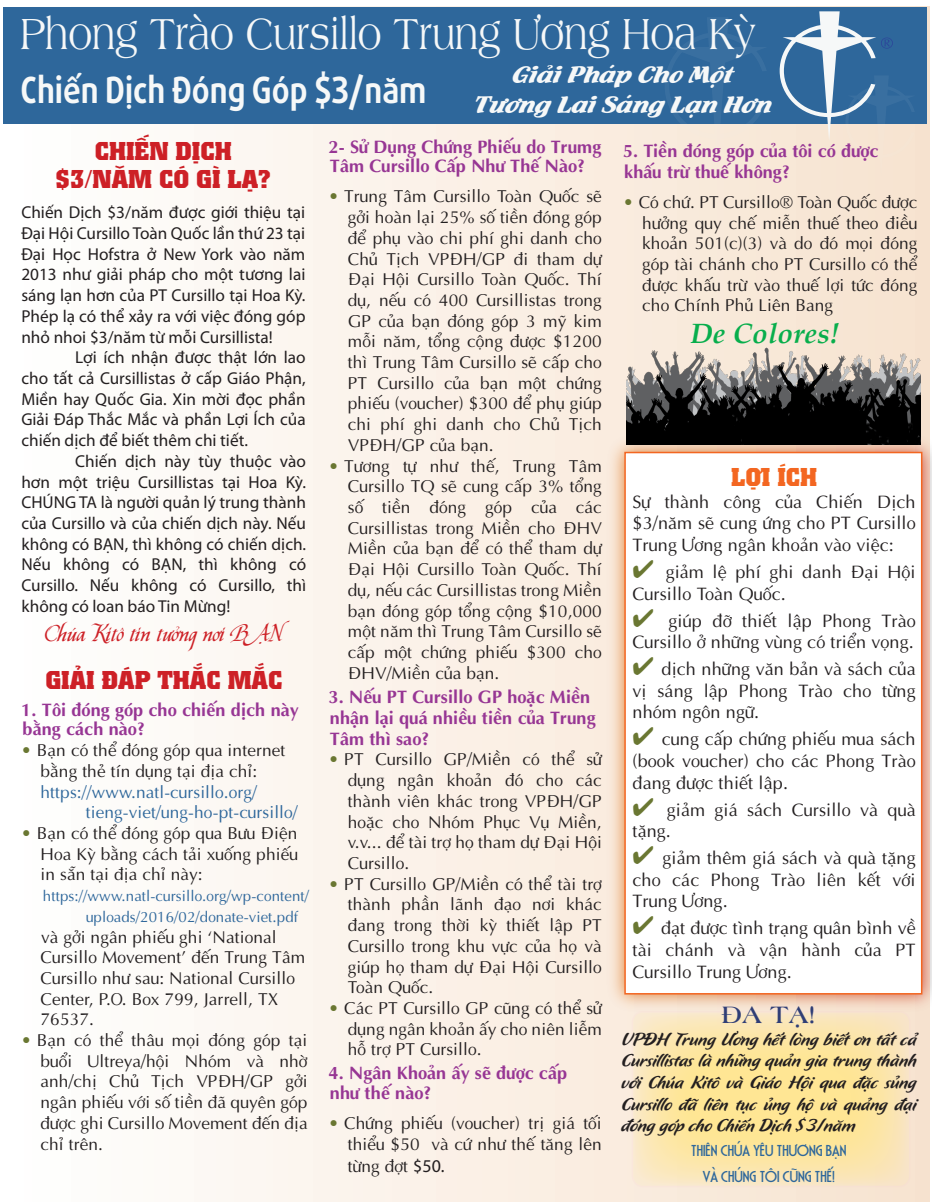
<style>
.page{position:relative;width:932px;height:1202px;background:#fff}
.page>*{position:absolute;margin:0;border:0;box-sizing:border-box;transform-origin:0 0}
.t1{font:46.5px "UTM Americana";color:#f6f8f8;scale:.77 1}
.t2{font:700 36px "UTM Daxline";color:#f6f8f8;scale:.91 1}
.t3{font:italic 700 28.5px "Palatino";color:#08ae4c}
.t4{font:25.5px/28.5px "UTM Colossalis";color:#cd2026;text-align:center}
.t5{font:25.5px "UTM Colossalis";color:#f36621}
.t6{font:700 25.5px "UTM Americana";color:#2f3e76}
.t7{font:25.05px/30px "UTM Flamenco";color:#f6f8f8;text-align:center;scale:1.22 1}
.t8{font:21px/25.2px "UTM Gloria";color:#2e679b;text-align:center}
.t9{font:21px "UTM Pierre";color:#cd2026}
.t10{font:18px/21.6px "UTM Aptima";color:#231f20;text-align:justify}
.t11{font:700 18px/19.5px "UTM Aptima";color:#973694}
.t12{font:18px/21.6px "UTM Flavour";color:#231f20;text-align:justify}
.t13{font:17.25px/20.7px "UTM Aptima";color:#231f20;text-align:justify}
.t14{font:17.25px/20.7px "Myriad Pro";color:#231f20;text-align:justify}
.t15{font:17.25px/20.7px "UTM Aptima";color:#2e679b}
.t16{font:15px/20.7px "UTM Aptima";color:#2e679b}
.s1{font-family:"Palatino";color:#6a7732}
.s2{font-family:"Myriad Pro";font-size:18px}
.s3{color:#6a7732}
</style>
<div class="page">
<div style="left:10px;top:7px;width:919px;height:1195px;background:linear-gradient(to right,#fefefe,#f6e2cf)"></div>
<div style="left:4px;top:7px;width:922px;height:116px;background:#2e679b"></div>
<img style="left:601px;top:429px;width:331px;height:588px">
<div style="left:624px;top:452px;width:298px;height:542px;background:#fff;border:2px solid #f36621"></div>
<svg style="left:632px;top:1011px;width:277px;height:175px;background:#fce6a6"></svg>
<div style="left:631px;top:1011px;width:279px;height:176px;border:2px solid #facbcc;border-radius:11px"></div>
<svg style="left:664px;top:18px;width:103px;height:148px"></svg>
<svg style="left:779px;top:11px;width:136px;height:166px"></svg>
<img style="left:626px;top:327px;width:294px;height:117px">
<h1 class="t1" style="left:21px;top:2px;width:956px">Phong Trào Cursillo Trung Ương Hoa Kỳ</h1>
<h2 class="t2" style="left:21px;top:64px;width:447px">Chiến Dịch Ðóng Góp $3/năm</h2>
<h3 class="t7" style="left:474px;top:58px;width:246px">Giải Pháp Cho Một<br>Tương Lai Sáng Lạn Hơn</h3>
<h3 class="t4" style="left:56px;top:136px;width:216px">CHIẾN DỊCH $3/NĂM CÓ GÌ LẠ?</h3>
<p class="t14" style="left:21px;top:202px;width:286px">Chiến Dịch $3/năm được giới thiệu tại Đại Hội Cursillo Toàn Quốc lần thứ 23 tại Đại Học Hofstra ở New York vào năm 2013 như giải pháp cho một tương lai sáng lạn hơn của PT Cursillo tại Hoa Kỳ.<br>Phép lạ có thể xảy ra với việc đóng góp nhỏ nhoi $3/năm từ mỗi Cursillista!</p>
<p class="t14" style="left:21px;top:347px;width:286px;text-indent:54px">Lợi ích nhận được thật lớn lao cho tất cả Cursillistas ở cấp Giáo Phận, Miền hay Quốc Gia. Xin mời đọc phần Giải Đáp Thắc Mắc và phần Lợi Ích của chiến dịch để biết thêm chi tiết.</p>
<p class="t14" style="left:21px;top:450px;width:286px;text-indent:54px">Chiến dịch này tùy thuộc vào hơn một triệu Cursillistas tại Hoa Kỳ.<br>CHÚNG TA là người quản lý trung thành của Cursillo và của chiến dịch này. Nếu không có BẠN, thì không có chiến dịch.<br>Nếu không có BẠN, thì không có Cursillo. Nếu không có Cursillo, thì không có loan báo Tin Mừng!</p>
<p class="t9" style="left:45px;top:621px;width:239px">Chúa Kitô tin tưởng nơi BẠN</p>
<h3 class="t4" style="left:45px;top:665px;width:238px">GIẢI ĐÁP THẮC MẮC</h3>
<p class="t11" style="left:21px;top:698px;width:279px">1. Tôi đóng góp cho chiến dịch này bằng cách nào?</p>
<p class="t13" style="left:21px;top:738px;width:266px;text-align:center"><span class="s1">•</span> Bạn có thể đóng góp qua internet bằng thẻ tín dụng tại địa chỉ:</p>
<p class="t15" style="left:86px;top:780px;width:213px;text-indent:-45px">https://www.natl-cursillo.org/ tieng-viet/ung-ho-pt-cursillo/</p>
<p class="t13" style="left:41px;top:821px;width:259px;text-indent:-19px"><span class="s1">•</span> Bạn có thể đóng góp qua Bưu Điện Hoa Kỳ bằng cách tải xuống phiếu in sẵn tại địa chỉ này:</p>
<p class="t16" style="left:86px;top:884px;width:224px;text-indent:-43px">https://www.natl-cursillo.org/wp-content/ uploads/2016/02/donate-viet.pdf</p>
<p class="t13" style="left:40px;top:925px;width:266px;text-align:left">và gởi ngân phiếu ghi ‘National<br>Cursillo Movement’ đến Trung Tâm<br>Cursillo như sau: National Cursillo<br>Center, P.O. Box 799, Jarrell, TX<br>76537.</p>
<p class="t13" style="left:40px;top:1028px;width:269px;text-indent:-19px"><span class="s1">•</span> Bạn có thể thâu mọi đóng góp tại buổi Ultreya/hội Nhóm và nhờ anh/chị Chủ Tịch VPĐH/GP gởi ngân phiếu với số tiền đã quyên góp được ghi Cursillo Movement đến địa chỉ trên.</p>
<p class="t11" style="left:328px;top:135px;width:274px">2- Sử Dụng Chứng Phiếu do Trumg<br>Tâm Cursillo Cấp Như Thế Nào?</p>
<p class="t13" style="left:348px;top:185px;width:255px;text-indent:-19px"><span class="s1">•</span> Trung Tâm Cursillo Toàn Quốc sẽ gởi hoàn lại 25% số tiền đóng góp để phụ vào chi phí ghi danh cho Chủ Tịch VPĐH/GP đi tham dự Đại Hội Cursillo Toàn Quốc. Thí dụ, nếu có 400 Cursillistas trong GP của bạn đóng góp 3 mỹ kim mỗi năm, tổng cộng được $1200 thì Trung Tâm Cursillo sẽ cấp cho PT Cursillo của bạn một chứng phiếu (voucher) $300 để phụ giúp chi phí ghi danh cho Chủ Tịch VPĐH/GP của bạn.</p>
<p class="t13" style="left:348px;top:454px;width:256px;text-indent:-19px"><span class="s1">•</span> Tương tự như thế, Trung Tâm Cursillo TQ sẽ cung cấp 3% tổng số tiền đóng góp của các Cursillistas trong Miền cho ĐHV Miền của bạn để có thể tham dự Đại Hội Cursillo Toàn Quốc. Thí dụ, nếu các Cursillistas trong Miền bạn đóng góp tổng cộng $10,000 một năm thì Trung Tâm Cursillo sẽ cấp một chứng phiếu $300 cho ĐHV/Miền của bạn.</p>
<p class="t11" style="left:328px;top:684px;width:269px;line-height:21px">3. Nếu PT Cursillo GP hoặc Miền nhận lại quá nhiều tiền của Trung<br>Tâm thì sao?</p>
<p class="t13" style="left:348px;top:748px;width:256px;text-indent:-19px"><span class="s1">•</span> PT Cursillo GP/Miền có thể sử dụng ngân khoản đó cho các thành viên khác trong VPĐH/GP hoặc cho Nhóm Phục Vụ Miền, v.v... để tài trợ họ tham dự Đại Hội Cursillo.</p>
<p class="t13" style="left:348px;top:872px;width:255px;text-indent:-19px"><span class="s1">•</span> PT Cursillo GP/Miền có thể tài trợ thành phần lãnh đạo nơi khác đang trong thời kỳ thiết lập PT Cursillo trong khu vực của họ và giúp họ tham dự Đại Hội Cursillo Toàn Quốc.</p>
<p class="t13" style="left:348px;top:996px;width:255px;text-indent:-19px"><span class="s1">•</span> Các PT Cursillo GP cũng có thể sử dụng ngân khoản ấy cho niên liễm hỗ trợ PT Cursillo.</p>
<p class="t11" style="left:328px;top:1062px;width:240px">4. Ngân Khoản ấy sẽ được cấp như thế nào?</p>
<p class="t13" style="left:348px;top:1111px;width:255px;line-height:21.3px;text-indent:-19px"><span class="s1">•</span> Chứng phiếu (voucher) trị giá tối thiểu $50 và cứ như thế tăng lên từng đợt <span class="s2">$50.</span></p>
<p class="t11" style="left:623px;top:139px;width:257px;line-height:21px">5. Tiền đóng góp của tôi có được khấu trừ thuế không?</p>
<p class="t13" style="left:642px;top:190px;width:277px;text-indent:-19px"><span class="s1">•</span> Có chứ. PT Cursillo® Toàn Quốc được hưởng quy chế miễn thuế theo điều khoản 501(c)(3) và do đó mọi đóng góp tài chánh cho PT Cursillo có thể được khấu trừ vào thuế lợi tức đóng cho Chính Phủ Liên Bang</p>
<h3 class="t3" style="left:690px;top:316px;width:150px">De Colores!</h3>
<h3 class="t5" style="left:731px;top:459px;width:88px">LỢI ÍCH</h3>
<p class="t10" style="left:632px;top:489px;width:285px">Sự thành công của Chiến Dịch $3/năm sẽ cung ứng cho PT Cursillo Trung Ương ngân khoản vào việc:</p>
<p class="t10" style="left:632px;top:559px;width:285px"><span class="s3">✔</span> giảm lệ phí ghi danh Đại Hội<br>Cursillo Toàn Quốc.</p>
<p class="t10" style="left:632px;top:608px;width:285px"><span class="s3">✔</span> giúp đỡ thiết lập Phong Trào<br>Cursillo ở những vùng có triển vọng.</p>
<p class="t10" style="left:632px;top:657px;width:285px"><span class="s3">✔</span> dịch những văn bản và sách của vị sáng lập Phong Trào cho từng nhóm ngôn ngữ.</p>
<p class="t10" style="left:632px;top:727px;width:285px"><span class="s3">✔</span> cung cấp chứng phiếu mua sách (book voucher) cho các Phong Trào đang được thiết lập.</p>
<p class="t10" style="left:632px;top:797px;width:285px"><span class="s3">✔</span> giảm giá sách Cursillo và quà tặng.</p>
<p class="t10" style="left:632px;top:846px;width:285px"><span class="s3">✔</span> giảm thêm giá sách và quà tặng cho các Phong Trào liên kết với Trung Ương.</p>
<p class="t10" style="left:632px;top:916px;width:285px"><span class="s3">✔</span> đạt được tình trạng quân bình về tài chánh và vận hành của PT Cursillo Trung Ương.</p>
<h3 class="t6" style="left:722px;top:996px;width:95px">ĐA TẠ!</h3>
<p class="t12" style="left:621px;top:1027px;width:296px">VPĐH Trung Ương hết lòng biết ơn tất cả Cursillistas là những quản gia trung thành với Chúa Kitô và Giáo Hội qua đặc sủng Cursillo đã liên tục ủng hộ và quảng đại đóng góp cho Chiến Dịch $3/năm</p>
<p class="t8" style="left:691px;top:1135px;width:157px">Thiên Chúa yêu thương bạn và chúng tôi cũng thế!</p>
</div>
